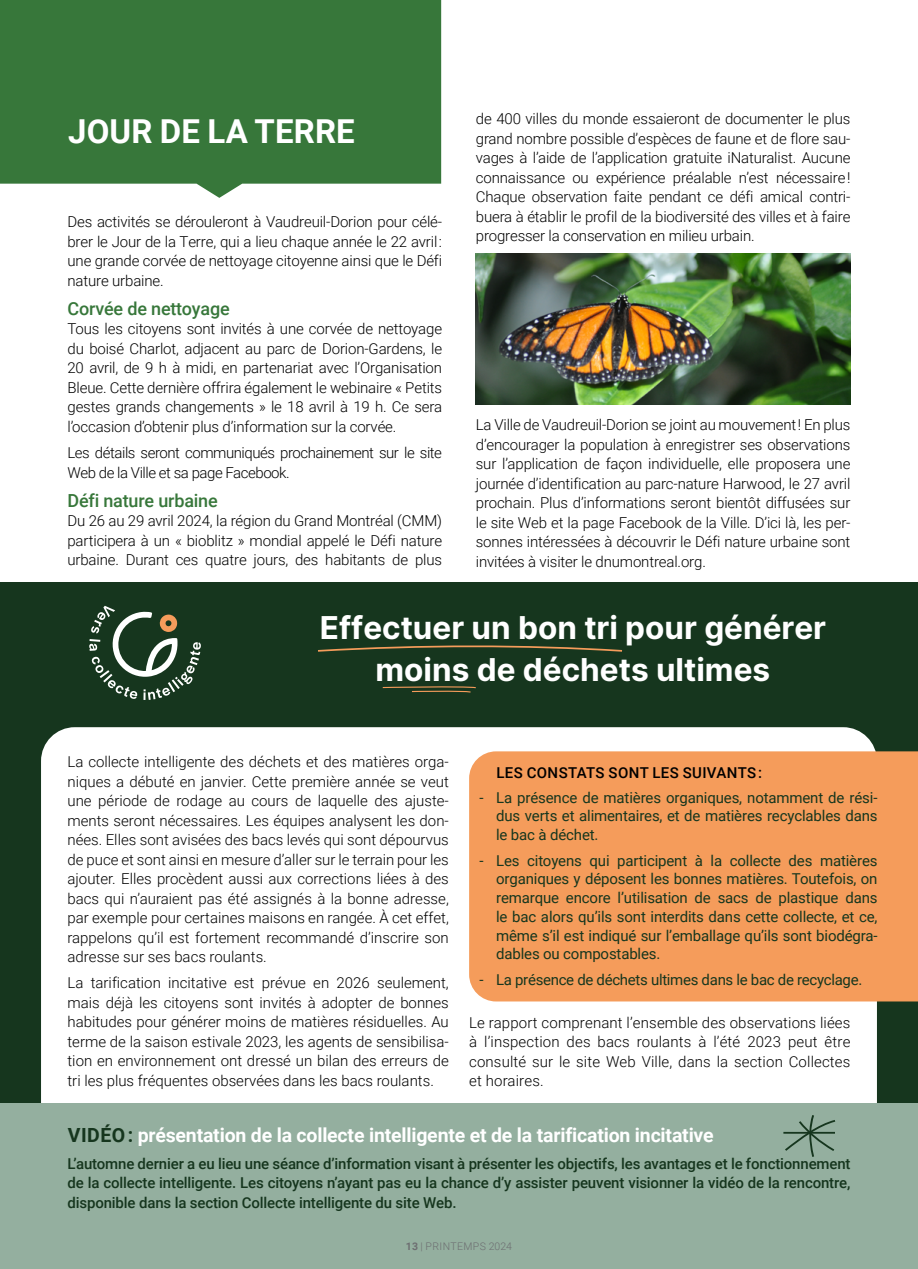
<style>
.page{position:relative;width:918px;height:1269px;background:#fff}
.page>*{position:absolute;margin:0;border:0;box-sizing:border-box;transform-origin:0 0}
.t1{font:700 33px "Roboto";letter-spacing:.005em;color:#fff}
.t2{font:31.5px/42px "Inter";color:#fff;text-align:center}
.t3{font:700 19.5px "Roboto";letter-spacing:-.01em;color:#fff}
.t4{font:500 18px "Roboto";letter-spacing:-.01em;color:#37773a}
.t5{font:300 15px/19.5px "Roboto";letter-spacing:-.01em;color:#000;text-align:justify}
.t6{font:15px/18.8px "Roboto";letter-spacing:-.01em;color:#16361e;text-align:justify}
.t7{font:500 15px/19.5px "Roboto";letter-spacing:-.01em;color:#16361e;text-align:justify}
.t8{font:300 15px/19.5px "Roboto";letter-spacing:-.03em;color:#000}
.t9{font:500 15px "Roboto";letter-spacing:.025em;color:#000}
.t10{font:300 10.5px "Roboto";letter-spacing:.035em;color:#6d6e71}
.s1{color:#16361e}
.s2{font-weight:700}
</style>
<div class="page">
<div style="left:0;top:583px;width:918px;height:686px;background:#16361e"></div>
<svg style="left:89px;top:606px;width:112px;height:94px"></svg>
<svg style="left:318px;top:645px;width:304px;height:7px"></svg>
<svg style="left:382px;top:686px;width:94px;height:7px"></svg>
<svg style="left:0;top:0;width:441px;height:198px;background:#448047"></svg>
<img style="left:476px;top:254px;width:374px;height:150px">
<div style="left:41px;top:727px;width:836px;height:474px;background:#fff;border-radius:34px"></div>
<div style="left:0;top:1103px;width:918px;height:166px;background:#94af9f"></div>
<svg style="left:783px;top:1115px;width:52px;height:42px"></svg>
<div style="left:469px;top:751px;width:449px;height:250px;background:#f59c5b"></div>
<h1 class="t1" style="left:68px;top:108px;width:288px">JOUR DE LA TERRE</h1>
<p class="t5" style="left:68px;top:211px;width:376px">Des activités se dérouleront à Vaudreuil-Dorion pour célé&shy;brer le Jour de la Terre, qui a lieu chaque année le 22 avril : une grande corvée de nettoyage citoyenne ainsi que le Défi nature urbaine.</p>
<p class="t4" style="left:68px;top:296px;width:164px">Corvée de nettoyage</p>
<p class="t5" style="left:68px;top:319px;width:376px">Tous les citoyens sont invités à une corvée de nettoyage du boisé Charlot, adjacent au parc de Dorion-Gardens, le 20 avril, de 9 h à midi, en partenariat avec l’Organisation Bleue. Cette dernière offrira également le webinaire « Petits gestes grands changements » le 18 avril à 19 h. Ce sera l’occasion d’obtenir plus d’information sur la corvée.</p>
<p class="t8" style="left:68px;top:442px;width:376px">Les détails seront communiqués prochainement sur le site<br>Web de la Ville et sa page Facebook.</p>
<p class="t4" style="left:68px;top:488px;width:152px">Défi nature urbaine</p>
<p class="t5" style="left:68px;top:511px;width:376px">Du 26 au 29 avril 2024, la région du Grand Montréal (CMM) participera à un « bioblitz » mondial appelé le Défi nature urbaine. Durant ces quatre jours, des habitants de plus</p>
<p class="t5" style="left:476px;top:109px;width:376px">de 400 villes du monde essaieront de documenter le plus grand nombre possible d’espèces de faune et de flore sau&shy;vages à l’aide de l’application gratuite iNaturalist. Aucune connaissance ou expérience préalable n’est nécessaire !<br>Chaque observation faite pendant ce défi amical contri&shy;buera à établir le profil de la biodiversité des villes et à faire progresser la conservation en milieu urbain.</p>
<p class="t5" style="left:476px;top:415px;width:376px">La Ville de Vaudreuil-Dorion se joint au mouvement ! En plus d’encourager la population à enregistrer ses observations sur l’application de façon individuelle, elle proposera une journée d’identification au parc-nature Harwood, le 27 avril prochain. Plus d’informations seront bientôt diffusées sur le site Web et la page Facebook de la Ville. D’ici là, les per&shy;sonnes intéressées à découvrir le Défi nature urbaine sont invitées à visiter le dnumontreal.org.</p>
<h2 class="t2" style="left:320px;top:606px;width:508px">Effectuer un bon tri pour générer moins de déchets ultimes</h2>
<p class="t5" style="left:68px;top:751px;width:383px">La collecte intelligente des déchets et des matières orga&shy;niques a débuté en janvier. Cette première année se veut une période de rodage au cours de laquelle des ajuste&shy;ments seront nécessaires. Les équipes analysent les don&shy;nées. Elles sont avisées des bacs levés qui sont dépourvus de puce et sont ainsi en mesure d’aller sur le terrain pour les ajouter. Elles procèdent aussi aux corrections liées à des bacs qui n’auraient pas été assignés à la bonne adresse, par exemple pour certaines maisons en rangée. À cet effet, rappelons qu’il est fortement recommandé d’inscrire son adresse sur ses bacs roulants.</p>
<p class="t5" style="left:68px;top:973px;width:383px">La tarification incitative est prévue en 2026 seulement, mais déjà les citoyens sont invités à adopter de bonnes habitudes pour générer moins de matières résiduelles. Au terme de la saison estivale 2023, les agents de sensibilisa&shy;tion en environnement ont dressé un bilan des erreurs de tri les plus fréquentes observées dans les bacs roulants.</p>
<p class="t9" style="left:496px;top:763px;width:267px">LES CONSTATS SONT LES SUIVANTS :</p>
<p class="t6" style="left:496px;top:787px;width:383px;text-indent:-16px">- La présence de matières organiques, notamment de rési&shy;dus verts et alimentaires, et de matières recyclables dans le bac à déchet.</p>
<p class="t6" style="left:496px;top:850px;width:383px;text-indent:-16px">- Les citoyens qui participent à la collecte des matières organiques y déposent les bonnes matières. Toutefois, on remarque encore l’utilisation de sacs de plastique dans le bac alors qu’ils sont interdits dans cette collecte, et ce, même s’il est indiqué sur l’emballage qu’ils sont biodégra&shy;dables ou compostables.</p>
<p class="t6" style="left:480px;top:970px;width:384px">- La présence de déchets ultimes dans le bac de recyclage.</p>
<p class="t5" style="left:469px;top:1012px;width:383px">Le rapport comprenant l’ensemble des observations liées à l’inspection des bacs roulants à l’été 2023 peut être consulté sur le site Web Ville, dans la section Collectes et horaires.</p>
<h3 class="t3" style="left:68px;top:1122px;width:648px"><span class="s1">VIDÉO :</span> présentation de la collecte intelligente et de la tarification incitative</h3>
<p class="t7" style="left:68px;top:1153px;width:785px">L’automne dernier a eu lieu une séance d’information visant à présenter les objectifs, les avantages et le fonctionnement de la collecte intelligente. Les citoyens n’ayant pas eu la chance d’y assister peuvent visionner la vidéo de la rencontre, disponible dans la section Collecte intelligente du site Web.</p>
<p class="t10" style="left:406px;top:1239px;width:108px"><span class="s2">13</span> | PRINTEMPS 2024</p>
</div>
